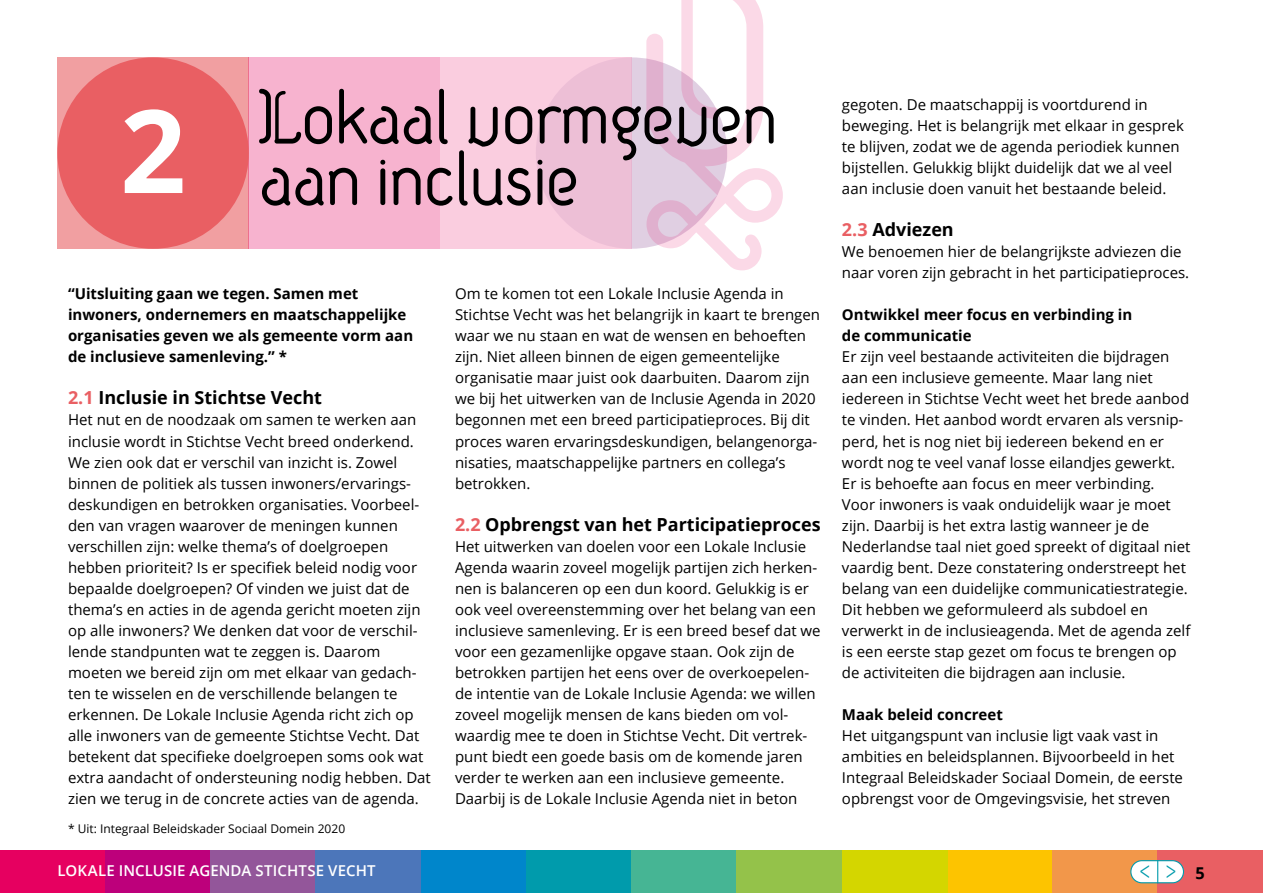
<style>
.page{position:relative;width:1263px;height:893px;background:#fff}
.page>*{position:absolute;margin:0;border:0;box-sizing:border-box;transform-origin:0 0}
.t1{font:76.5px/61.5px "Stichtse Vecht";color:#000}
.t2{font:300 24.9px "Aktiv Grotesk Ex";color:#009bac;scale:.67 1}
.t3{font:700 18px "Open Sans";color:#000}
.t4{font:700 16.35px "Open Sans";color:#000}
.t5{font:15px/21px "Open Sans";color:#000}
.t6{font:700 15px/21px "Open Sans";color:#000}
.t7{font:600 15px "Open Sans";letter-spacing:.005em;color:#fff}
.t8{font:12px "Open Sans";color:#000}
.s1{color:#e95f63}
</style>
<div class="page">
<div style="left:947px;top:850px;width:105px;height:43px;background:#fdc400"></div>
<div style="left:1052px;top:850px;width:106px;height:43px;background:#f2974a"></div>
<div style="left:1158px;top:850px;width:105px;height:43px;background:#e95f63"></div>
<div style="left:0;top:850px;width:105px;height:43px;background:#e60060"></div>
<div style="left:105px;top:850px;width:105px;height:43px;background:#bd007b"></div>
<div style="left:210px;top:850px;width:106px;height:43px;background:#93569a"></div>
<div style="left:316px;top:850px;width:105px;height:43px;background:#4c76ba"></div>
<div style="left:421px;top:850px;width:105px;height:43px;background:#0086cb"></div>
<div style="left:526px;top:850px;width:105px;height:43px;background:#009bac"></div>
<div style="left:631px;top:850px;width:106px;height:43px;background:#46b594"></div>
<div style="left:737px;top:850px;width:105px;height:43px;background:#94c24a"></div>
<div style="left:842px;top:850px;width:105px;height:43px;background:#d4d600"></div>
<div style="left:1131px;top:861px;width:52px;height:22px;background:#fff;border-radius:11px"></div>
<div style="left:1130px;top:860px;width:54px;height:23px;border:1px solid #009bac;border-radius:11px"></div>
<svg style="left:1157px;top:860px;width:1px;height:23px"></svg>
<div style="left:57px;top:57px;width:192px;height:192px;background:#f19fa1"></div>
<div style="left:249px;top:57px;width:191px;height:192px;background:#f7b3cf"></div>
<div style="left:57px;top:57px;width:192px;height:192px;background:#e95f63;border-radius:50%"></div>
<div style="left:440px;top:57px;width:191px;height:192px;background:#facddf"></div>
<svg style="left:536px;top:0;width:247px;height:270px"></svg>
<h1 class="t1" style="left:120px;top:94px;width:659px;text-indent:139px">Lokaal vormgeven<br><sup>2</sup> aan inclusie</h1>
<p class="t6" style="left:68px;top:283px;width:347px">“Uitsluiting gaan we tegen. Samen met inwoners, ondernemers en maatschappelijke organisaties geven we als gemeente vorm aan de inclusieve samenleving.” *</p>
<p class="t3" style="left:68px;top:385px;width:256px"><span class="s1">2.1</span> Inclusie in Stichtse Vecht</p>
<p class="t5" style="left:68px;top:409px;width:364px">Het nut en de noodzaak om samen te werken aan inclusie wordt in Stichtse Vecht breed onderkend.<br>We zien ook dat er verschil van inzicht is. Zowel binnen de politiek als tussen inwoners/ervarings&shy;deskundigen en betrokken organisaties. Voorbeel&shy;den van vragen waarover de meningen kunnen verschillen zijn: welke thema’s of doelgroepen hebben prioriteit? Is er specifiek beleid nodig voor bepaalde doelgroepen? Of vinden we juist dat de thema’s en acties in de agenda gericht moeten zijn op alle inwoners? We denken dat voor de verschil&shy;lende standpunten wat te zeggen is. Daarom moeten we bereid zijn om met elkaar van gedach&shy;ten te wisselen en de verschillende belangen te erkennen. De Lokale Inclusie Agenda richt zich op alle inwoners van de gemeente Stichtse Vecht. Dat betekent dat specifieke doelgroepen soms ook wat extra aandacht of ondersteuning nodig hebben. Dat zien we terug in de concrete acties van de agenda.</p>
<p class="t8" style="left:68px;top:820px;width:279px">* Uit: Integraal Beleidskader Sociaal Domein 2020</p>
<p class="t7" style="left:57px;top:860px;width:320px">LOKALE INCLUSIE AGENDA STICHTSE VECHT</p>
<p class="t5" style="left:455px;top:283px;width:367px">Om te komen tot een Lokale Inclusie Agenda in Stichtse Vecht was het belangrijk in kaart te brengen waar we nu staan en wat de wensen en behoeften zijn. Niet alleen binnen de eigen gemeentelijke organisatie maar juist ook daarbuiten. Daarom zijn we bij het uitwerken van de Inclusie Agenda in 2020 begonnen met een breed participatieproces. Bij dit proces waren ervaringsdeskundigen, belangenorga&shy;nisaties, maatschappelijke partners en collega’s betrokken.</p>
<p class="t3" style="left:455px;top:511px;width:367px"><span class="s1">2.2</span> Opbrengst van het Participatieproces</p>
<p class="t5" style="left:455px;top:535px;width:367px">Het uitwerken van doelen voor een Lokale Inclusie Agenda waarin zoveel mogelijk partijen zich herken&shy;nen is balanceren op een dun koord. Gelukkig is er ook veel overeenstemming over het belang van een inclusieve samenleving. Er is een breed besef dat we voor een gezamenlijke opgave staan. Ook zijn de betrokken partijen het eens over de overkoepelen&shy;de intentie van de Lokale Inclusie Agenda: we willen zoveel mogelijk mensen de kans bieden om vol&shy;waardig mee te doen in Stichtse Vecht. Dit vertrek&shy;punt biedt een goede basis om de komende jaren verder te werken aan een inclusieve gemeente.<br>Daarbij is de Lokale Inclusie Agenda niet in beton</p>
<p class="t5" style="left:842px;top:94px;width:343px">gegoten. De maatschappij is voortdurend in beweging. Het is belangrijk met elkaar in gesprek te blijven, zodat we de agenda periodiek kunnen bijstellen. Gelukkig blijkt duidelijk dat we al veel aan inclusie doen vanuit het bestaande beleid.</p>
<p class="t3" style="left:842px;top:217px;width:113px"><span class="s1">2.3</span> Adviezen</p>
<p class="t5" style="left:842px;top:241px;width:349px">We benoemen hier de belangrijkste adviezen die naar voren zijn gebracht in het participatieproces.</p>
<p class="t6" style="left:842px;top:304px;width:292px">Ontwikkel meer focus en verbinding in de communicatie</p>
<p class="t5" style="left:842px;top:346px;width:350px">Er zijn veel bestaande activiteiten die bijdragen aan een inclusieve gemeente. Maar lang niet iedereen in Stichtse Vecht weet het brede aanbod te vinden. Het aanbod wordt ervaren als versnip&shy;perd, het is nog niet bij iedereen bekend en er wordt nog te veel vanaf losse eilandjes gewerkt.<br>Er is behoefte aan focus en meer verbinding.<br>Voor inwoners is vaak onduidelijk waar je moet zijn. Daarbij is het extra lastig wanneer je de Nederlandse taal niet goed spreekt of digitaal niet vaardig bent. Deze constatering onderstreept het belang van een duidelijke communicatiestrategie.<br>Dit hebben we geformuleerd als subdoel en verwerkt in de inclusieagenda. Met de agenda zelf is een eerste stap gezet om focus te brengen op de activiteiten die bijdragen aan inclusie.</p>
<p class="t6" style="left:842px;top:703px;width:162px">Maak beleid concreet</p>
<p class="t5" style="left:842px;top:724px;width:343px">Het uitgangspunt van inclusie ligt vaak vast in ambities en beleidsplannen. Bijvoorbeeld in het Integraal Beleidskader Sociaal Domein, de eerste opbrengst voor de Omgevingsvisie, het streven</p>
<h2 class="t2" style="left:1139px;top:857px;width:19px">&lt;</h2>
<p class="t4" style="left:1195px;top:861px;width:11px">5</p>
</div>
